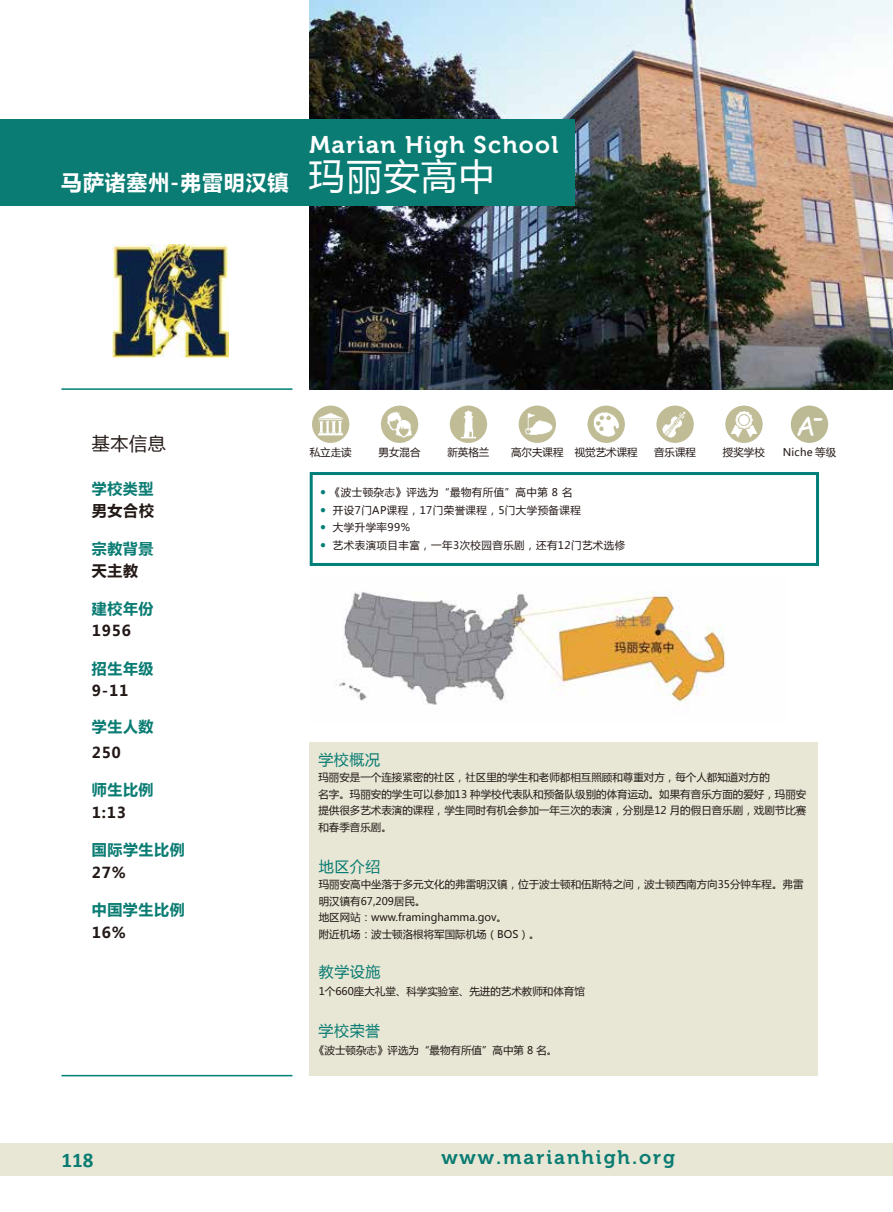
<style>
.page{position:relative;width:893px;height:1212px;background:#fff}
.page>*{position:absolute;margin:0;border:0;box-sizing:border-box;transform-origin:0 0}
.t1{font:36px "Microsoft Ya Hei";letter-spacing:.04em;color:#fff}
.t2{font:27px "Comic Sans MS";color:#fff}
.t3{font:24px "Museo 700";letter-spacing:.055em;color:#fff}
.t4{font:700 21px "Microsoft Ya Hei";letter-spacing:.04em;color:#fff}
.t5{font:700 21px "Calibri";color:#0a7c73}
.t6{font:19.5px "Museo 700";letter-spacing:.1em;color:#0a7c73}
.t7{font:18px "Microsoft Ya Hei";color:#221815}
.t8{font:700 15px "Microsoft Ya Hei";letter-spacing:.04em;color:#0a7c73}
.t9{font:700 15px "Microsoft Ya Hei";letter-spacing:.05em;color:#221815}
.t10{font:15px "Microsoft Ya Hei";letter-spacing:.04em;color:#0a7c73}
.t11{font:10.5px/16.5px "Microsoft Ya Hei";color:#221815}
.t12{font:10.5px "Microsoft Ya Hei";letter-spacing:.04em;color:#221815}
.s1{font-family:"Calibri";font-weight:700;font-size:12px;color:#007f78}
</style>
<div class="page">
<div style="left:309px;top:742px;width:508px;height:334px;background:#e8e7d5"></div>
<img style="left:310px;top:0;width:583px;height:390px">
<div style="left:0;top:119px;width:574px;height:87px;background:#0a7c73"></div>
<div style="left:0;top:1143px;width:893px;height:32px;background:#e8e7d5"></div>
<div style="left:310px;top:472px;width:509px;height:94px;border:3px solid #007f78"></div>
<hr style="left:61px;top:388px;width:231px;height:2px;background:#007f78">
<hr style="left:61px;top:1075px;width:231px;height:1px;background:#007f78">
<img style="left:336px;top:591px;width:390px;height:114px">
<img style="left:112px;top:245px;width:116px;height:112px">
<img style="left:381px;top:406px;width:37px;height:37px;border-radius:19px">
<img style="left:450px;top:406px;width:37px;height:37px;border-radius:19px">
<img style="left:519px;top:405px;width:37px;height:38px;border-radius:19px">
<img style="left:587px;top:406px;width:38px;height:37px;border-radius:19px">
<img style="left:656px;top:405px;width:38px;height:38px;border-radius:19px">
<img style="left:725px;top:406px;width:38px;height:37px;border-radius:19px">
<div style="left:791px;top:406px;width:37px;height:37px;background:#bcba94;border-radius:50%"></div>
<img style="left:312px;top:406px;width:37px;height:37px;border-radius:19px">
<h3 class="t4" style="left:61px;top:168px;width:229px">马萨诸塞州-弗雷明汉镇</h3>
<h3 class="t3" style="left:309px;top:131px;width:251px">Marian High School</h3>
<h1 class="t1" style="left:309px;top:151px;width:187px">玛丽安高中</h1>
<h3 class="t7" style="left:92px;top:431px;width:76px">基本信息</h3>
<h3 class="t8" style="left:92px;top:478px;width:63px">学校类型</h3>
<h3 class="t9" style="left:92px;top:500px;width:64px">男女合校</h3>
<h3 class="t8" style="left:92px;top:538px;width:63px">宗教背景</h3>
<h3 class="t9" style="left:92px;top:560px;width:48px">天主教</h3>
<h3 class="t8" style="left:92px;top:598px;width:63px">建校年份</h3>
<h3 class="t9" style="left:92px;top:620px;width:41px">1956</h3>
<h3 class="t8" style="left:92px;top:658px;width:63px">招生年级</h3>
<h3 class="t9" style="left:92px;top:680px;width:38px">9-11</h3>
<h3 class="t8" style="left:92px;top:716px;width:63px">学生人数</h3>
<h3 class="t9" style="left:92px;top:742px;width:31px">250</h3>
<h3 class="t8" style="left:92px;top:779px;width:63px">师生比例</h3>
<h3 class="t9" style="left:92px;top:802px;width:36px">1:13</h3>
<h3 class="t8" style="left:92px;top:839px;width:94px">国际学生比例</h3>
<h3 class="t9" style="left:92px;top:862px;width:35px">27%</h3>
<h3 class="t8" style="left:92px;top:899px;width:94px">中国学生比例</h3>
<h3 class="t9" style="left:92px;top:922px;width:35px">16%</h3>
<h3 class="t5" style="left:61px;top:1145px;width:33px">118</h3>
<p class="t11" style="left:310px;top:444px;width:43px">私立走读</p>
<h2 class="t2" style="left:796px;top:406px;width:29px">A<sup>-</sup></h2>
<p class="t11" style="left:379px;top:444px;width:44px">男女混合</p>
<p class="t11" style="left:447px;top:444px;width:43px">新英格兰</p>
<p class="t11" style="left:511px;top:444px;width:128px">高尔夫课程 视觉艺术课程</p>
<p class="t11" style="left:654px;top:444px;width:43px">音乐课程</p>
<p class="t11" style="left:723px;top:444px;width:43px">授奖学校</p>
<p class="t11" style="left:783px;top:444px;width:55px">Niche 等级</p>
<p class="t12" style="left:320px;top:485px;width:254px"><span class="s1">•</span> 《波士顿杂志》评选为“最物有所值”高中第 8 名</p>
<p class="t12" style="left:320px;top:503px;width:262px"><span class="s1">•</span> 开设7门AP课程，17门荣誉课程，5门大学预备课程</p>
<p class="t12" style="left:320px;top:520px;width:91px"><span class="s1">•</span> 大学升学率99%</p>
<p class="t12" style="left:320px;top:538px;width:307px"><span class="s1">•</span> 艺术表演项目丰富，一年3次校园音乐剧，还有12门艺术选修</p>
<h3 class="t10" style="left:318px;top:749px;width:63px">学校概况</h3>
<p class="t11" style="left:318px;top:769px;width:489px">玛丽安是一个连接紧密的社区，社区里的学生和老师都相互照顾和尊重对方，每个人都知道对方的<br>名字。玛丽安的学生可以参加13 种学校代表队和预备队级别的体育运动。如果有音乐方面的爱好，玛丽安提供很多艺术表演的课程，学生同时有机会参加一年三次的表演，分别是12 月的假日音乐剧，戏剧节比赛和春季音乐剧。</p>
<h3 class="t10" style="left:319px;top:856px;width:63px">地区介绍</h3>
<p class="t11" style="left:319px;top:876px;width:486px">玛丽安高中坐落于多元文化的弗雷明汉镇，位于波士顿和伍斯特之间，波士顿西南方向35分钟车程。弗雷明汉镇有67,209居民。<br>地区网站：www.framinghamma.gov。<br>附近机场：波士顿洛根将军国际机场（BOS）。</p>
<h3 class="t10" style="left:319px;top:962px;width:63px">教学设施</h3>
<p class="t11" style="left:319px;top:983px;width:268px">1个660座大礼堂、科学实验室、先进的艺术教师和体育馆</p>
<h3 class="t10" style="left:318px;top:1020px;width:63px">学校荣誉</h3>
<p class="t11" style="left:314px;top:1041px;width:245px">《波士顿杂志》评选为“最物有所值”高中第 8 名。</p>
<h3 class="t6" style="left:441px;top:1147px;width:235px">www.marianhigh.org</h3>
</div>
